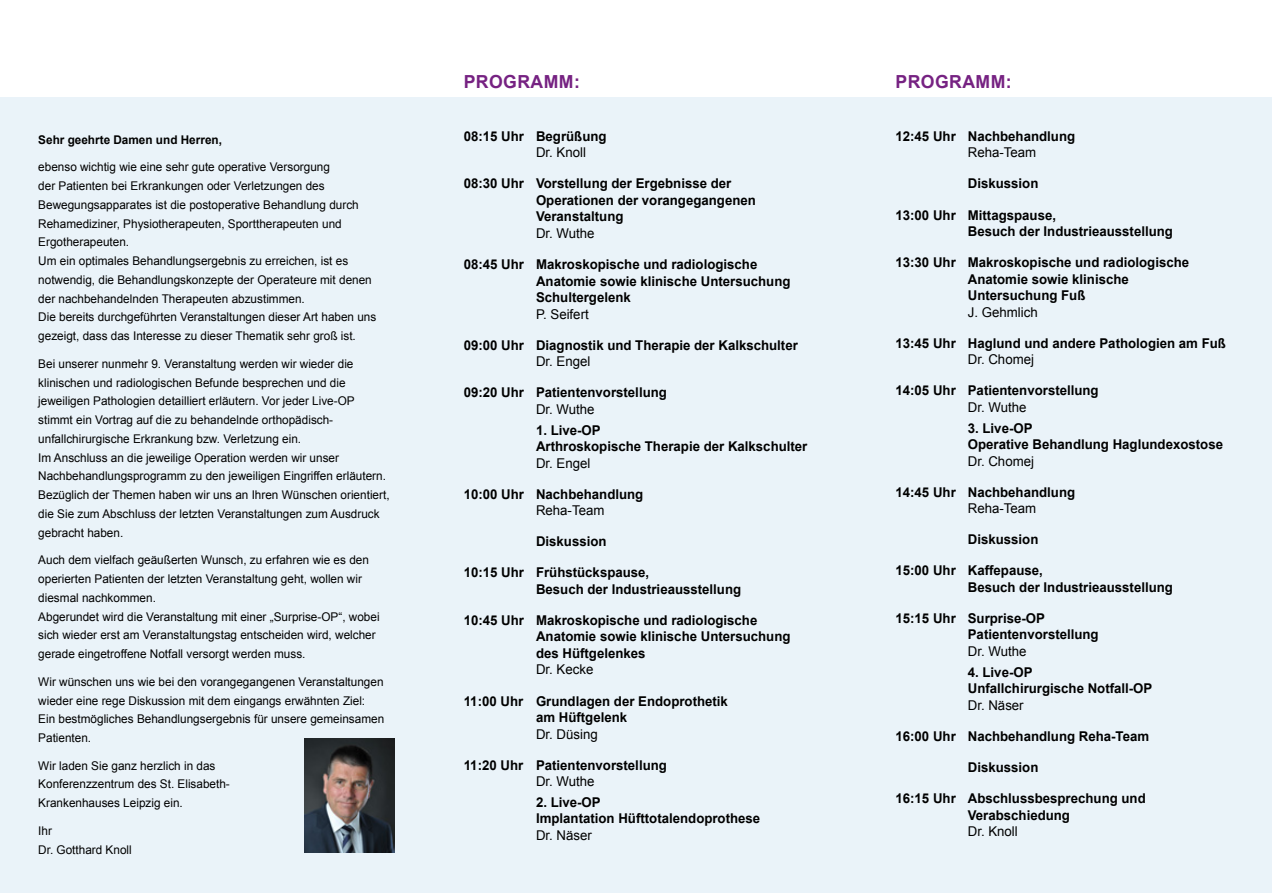
<style>
.page{position:relative;width:1272px;height:893px;background:#fff}
.page>*{position:absolute;margin:0;border:0;box-sizing:border-box;transform-origin:0 0}
.t1{font:700 18px "Arial";letter-spacing:.025em;color:#762282}
.t2{font:700 13.5px/16.5px "Arial";color:#000}
.t3{font:13.5px "Arial";color:#000}
.t4{font:12px/18.8px "Arial";color:#000}
.t5{font:700 12px "Arial";color:#000}
</style>
<div class="page">
<div style="left:0;top:98px;width:1271px;height:795px;background:#eaf3f9"></div>
<img style="left:304px;top:738px;width:90px;height:115px">
<p class="t5" style="left:38px;top:132px;width:185px">Sehr geehrte Damen und Herren,</p>
<p class="t4" style="left:38px;top:158px;width:339px">ebenso wichtig wie eine sehr gute operative Versorgung<br>der Patienten bei Erkrankungen oder Verletzungen des Bewegungsapparates ist die postoperative Behandlung durch Rehamediziner, Physiotherapeuten, Sporttherapeuten und Ergotherapeuten.<br>Um ein optimales Behandlungsergebnis zu erreichen, ist es notwendig, die Behandlungskonzepte der Operateure mit denen der nachbehandelnden Therapeuten abzustimmen.<br>Die bereits durchgeführten Veranstaltungen dieser Art haben uns gezeigt, dass das Interesse zu dieser Thematik sehr groß ist.</p>
<p class="t4" style="left:38px;top:354px;width:353px">Bei unserer nunmehr 9. Veranstaltung werden wir wieder die klinischen und radiologischen Befunde besprechen und die jeweiligen Pathologien detailliert erläutern. Vor jeder Live-OP stimmt ein Vortrag auf die zu behandelnde orthopädisch&shy;unfallchirurgische Erkrankung bzw. Verletzung ein.<br>Im Anschluss an die jeweilige Operation werden wir unser Nachbehandlungsprogramm zu den jeweiligen Eingriffen erläutern.<br>Bezüglich der Themen haben wir uns an Ihren Wünschen orientiert, die Sie zum Abschluss der letzten Veranstaltungen zum Ausdruck gebracht haben.</p>
<p class="t4" style="left:38px;top:551px;width:343px">Auch dem vielfach geäußerten Wunsch, zu erfahren wie es den operierten Patienten der letzten Veranstaltung geht, wollen wir diesmal nachkommen.<br>Abgerundet wird die Veranstaltung mit einer „Surprise-OP“, wobei sich wieder erst am Veranstaltungstag entscheiden wird, welcher gerade eingetroffene Notfall versorgt werden muss.</p>
<p class="t4" style="left:38px;top:672px;width:347px">Wir wünschen uns wie bei den vorangegangenen Veranstaltungen wieder eine rege Diskussion mit dem eingangs erwähnten Ziel:<br>Ein bestmögliches Behandlungsergebnis für unsere gemeinsamen Patienten.</p>
<p class="t4" style="left:38px;top:756px;width:193px">Wir laden Sie ganz herzlich in das<br>Konferenzzentrum des St. Elisabeth-<br>Krankenhauses Leipzig ein.</p>
<p class="t4" style="left:38px;top:821px;width:95px">Ihr<br>Dr. Gotthard Knoll</p>
<h1 class="t1" style="left:463px;top:69px;width:118px">PROGRAMM:</h1>
<h1 class="t1" style="left:895px;top:69px;width:118px">PROGRAMM:</h1>
<p class="t2" style="left:463px;top:128px;width:144px">08:15 Uhr Begrüßung</p>
<p class="t3" style="left:536px;top:144px;width:51px">Dr. Knoll</p>
<p class="t2" style="left:536px;top:176px;width:221px;text-indent:-72px">08:30 Uhr Vorstellung der Ergebnisse der<br>Operationen der vorangegangenen<br>Veranstaltung</p>
<p class="t3" style="left:536px;top:224px;width:60px">Dr. Wuthe</p>
<p class="t2" style="left:536px;top:257px;width:256px;text-indent:-72px">08:45 Uhr Makroskopische und radiologische<br>Anatomie sowie klinische Untersuchung<br>Schultergelenk</p>
<p class="t3" style="left:536px;top:305px;width:54px">P. Seifert</p>
<p class="t2" style="left:463px;top:337px;width:336px">09:00 Uhr Diagnostik und Therapie der Kalkschulter</p>
<p class="t3" style="left:536px;top:353px;width:56px">Dr. Engel</p>
<p class="t2" style="left:463px;top:385px;width:205px">09:20 Uhr Patientenvorstellung</p>
<p class="t3" style="left:536px;top:400px;width:60px">Dr. Wuthe</p>
<p class="t2" style="left:536px;top:422px;width:273px">1. Live-OP<br>Arthroskopische Therapie der Kalkschulter</p>
<p class="t3" style="left:536px;top:454px;width:56px">Dr. Engel</p>
<p class="t2" style="left:463px;top:486px;width:181px">10:00 Uhr Nachbehandlung</p>
<p class="t3" style="left:536px;top:502px;width:70px">Reha-Team</p>
<p class="t2" style="left:536px;top:534px;width:72px">Diskussion</p>
<p class="t2" style="left:536px;top:565px;width:207px;text-indent:-72px">10:15 Uhr Frühstückspause,<br>Besuch der Industrieausstellung</p>
<p class="t2" style="left:536px;top:612px;width:256px;text-indent:-72px">10:45 Uhr Makroskopische und radiologische<br>Anatomie sowie klinische Untersuchung des Hüftgelenkes</p>
<p class="t3" style="left:536px;top:661px;width:59px">Dr. Kecke</p>
<p class="t2" style="left:536px;top:693px;width:193px;text-indent:-72px">11:00 Uhr Grundlagen der Endoprothetik am Hüftgelenk</p>
<p class="t3" style="left:536px;top:725px;width:63px">Dr. Düsing</p>
<p class="t2" style="left:463px;top:757px;width:205px">11:20 Uhr Patientenvorstellung</p>
<p class="t3" style="left:536px;top:772px;width:60px">Dr. Wuthe</p>
<p class="t2" style="left:536px;top:794px;width:226px">2. Live-OP<br>Implantation Hüfttotalendoprothese</p>
<p class="t3" style="left:536px;top:826px;width:57px">Dr. Näser</p>
<p class="t2" style="left:895px;top:128px;width:181px">12:45 Uhr Nachbehandlung</p>
<p class="t3" style="left:967px;top:144px;width:70px">Reha-Team</p>
<p class="t2" style="left:967px;top:176px;width:72px">Diskussion</p>
<p class="t2" style="left:967px;top:207px;width:207px;text-indent:-72px">13:00 Uhr Mittagspause,<br>Besuch der Industrieausstellung</p>
<p class="t2" style="left:967px;top:255px;width:223px;text-indent:-72px">13:30 Uhr Makroskopische und radiologische<br>Anatomie sowie klinische<br>Untersuchung Fuß</p>
<p class="t3" style="left:967px;top:303px;width:71px">J. Gehmlich</p>
<p class="t2" style="left:895px;top:335px;width:332px">13:45 Uhr Haglund und andere Pathologien am Fuß</p>
<p class="t3" style="left:967px;top:351px;width:68px">Dr. Chomej</p>
<p class="t2" style="left:895px;top:383px;width:205px">14:05 Uhr Patientenvorstellung</p>
<p class="t3" style="left:967px;top:398px;width:60px">Dr. Wuthe</p>
<p class="t2" style="left:967px;top:420px;width:257px">3. Live-OP<br>Operative Behandlung Haglundexostose</p>
<p class="t3" style="left:967px;top:452px;width:68px">Dr. Chomej</p>
<p class="t2" style="left:895px;top:484px;width:181px">14:45 Uhr Nachbehandlung</p>
<p class="t3" style="left:967px;top:500px;width:70px">Reha-Team</p>
<p class="t2" style="left:967px;top:532px;width:72px">Diskussion</p>
<p class="t2" style="left:967px;top:563px;width:207px;text-indent:-72px">15:00 Uhr Kaffepause,<br>Besuch der Industrieausstellung</p>
<p class="t2" style="left:967px;top:610px;width:132px;text-indent:-72px">15:15 Uhr Surprise-OP<br>Patientenvorstellung</p>
<p class="t3" style="left:967px;top:642px;width:60px">Dr. Wuthe</p>
<p class="t2" style="left:967px;top:664px;width:186px">4. Live-OP<br>Unfallchirurgische Notfall-OP</p>
<p class="t3" style="left:967px;top:696px;width:57px">Dr. Näser</p>
<p class="t2" style="left:895px;top:728px;width:255px">16:00 Uhr Nachbehandlung Reha-Team</p>
<p class="t2" style="left:967px;top:759px;width:72px">Diskussion</p>
<p class="t2" style="left:895px;top:790px;width:252px;text-align:center">16:15 Uhr Abschlussbesprechung und<br>Verabschiedung</p>
<p class="t3" style="left:967px;top:822px;width:51px">Dr. Knoll</p>
</div>
